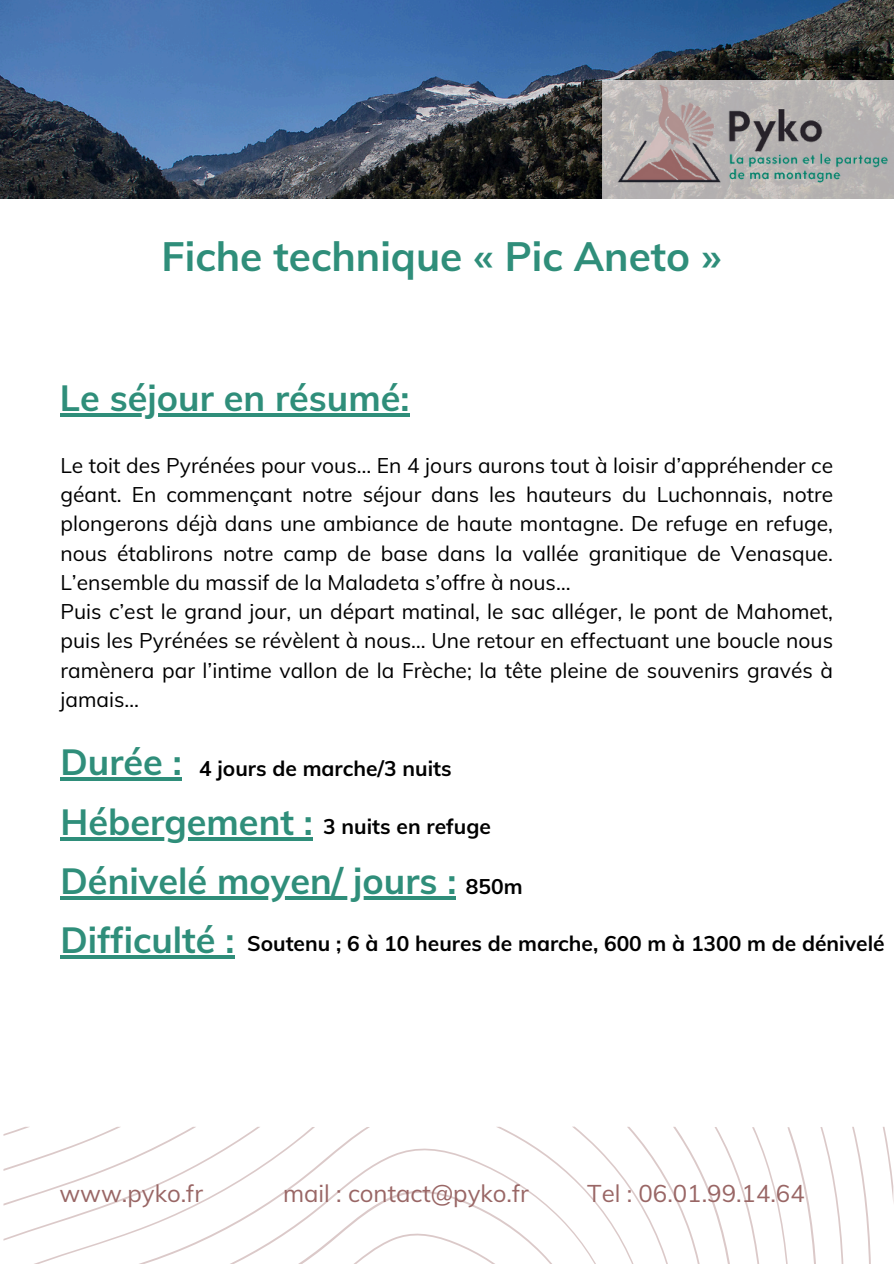
<style>
.page{position:relative;width:894px;height:1264px;background:#fff}
.page>*{position:absolute;margin:0;border:0;box-sizing:border-box;transform-origin:0 0}
.t1{font:40.5px "RTL Bayan Bold";color:#2f8e7a}
.t2{font:36px "RTL Bayan Bold";color:#2f8e7a}
.t3{font:24px "RTL Bayan Regular";color:#996665}
.t4{font:21px/29.2px "RTL Bayan Regular";color:#000;text-align:justify}
.t5{font:21px "RTL Bayan Bold";color:#000}
</style>
<div class="page">
<img style="left:0;top:0;width:587px;height:198px">
<img style="left:587px;top:0;width:306px;height:199px">
<svg style="left:3px;top:1126px;width:890px;height:137px"></svg>
<hr style="left:60px;top:413px;width:349px;height:3px;background:#2f8e7a">
<hr style="left:60px;top:777px;width:122px;height:4px;background:#2f8e7a">
<svg style="left:60px;top:837px;width:253px;height:3px"></svg>
<hr style="left:60px;top:896px;width:396px;height:3px;background:#2f8e7a">
<hr style="left:60px;top:955px;width:174px;height:3px;background:#2f8e7a">
<h2 class="t1" style="left:162px;top:230px;width:561px">Fiche technique « Pic Aneto »</h2>
<p class="t2" style="left:60px;top:375px;width:351px">Le séjour en résumé:</p>
<p class="t4" style="left:60px;top:450px;width:773px">Le toit des Pyrénées pour vous… En 4 jours aurons tout à loisir d’appréhender ce géant. En commençant notre séjour dans les hauteurs du Luchonnais, notre plongerons déjà dans une ambiance de haute montagne. De refuge en refuge, nous établirons notre camp de base dans la vallée granitique de Venasque.<br>L’ensemble du massif de la Maladeta s’offre à nous…</p>
<h1 class="t4" style="left:60px;top:596px;width:773px">Puis c’est le grand jour, un départ matinal, le sac alléger, le pont de Mahomet, puis les Pyrénées se révèlent à nous… Une retour en effectuant une boucle nous ramènera par l’intime vallon de la Frèche; la tête pleine de souvenirs gravés à jamais…</h1>
<p class="t2" style="left:60px;top:739px;width:123px">Durée :</p>
<h2 class="t2" style="left:60px;top:798px;width:254px">Hébergement :</h2>
<h4 class="t2" style="left:60px;top:857px;width:397px">Dénivelé moyen/ jours :</h4>
<h2 class="t2" style="left:60px;top:916px;width:175px">Difficulté :</h2>
<h4 class="t5" style="left:199px;top:755px;width:254px">4 jours de marche/3 nuits</h4>
<h2 class="t5" style="left:323px;top:813px;width:169px">3 nuits en refuge</h2>
<h4 class="t5" style="left:465px;top:873px;width:58px">850m</h4>
<h2 class="t5" style="left:247px;top:929px;width:638px">Soutenu ; 6 à 10 heures de marche, 600 m à 1300 m de dénivelé</h2>
<h4 class="t3" style="left:59px;top:1177px;width:145px">www.pyko.fr</h4>
<h3 class="t3" style="left:283px;top:1177px;width:247px">mail : contact@pyko.fr</h3>
<p class="t3" style="left:587px;top:1177px;width:219px">Tel : 06.01.99.14.64</p>
</div>
